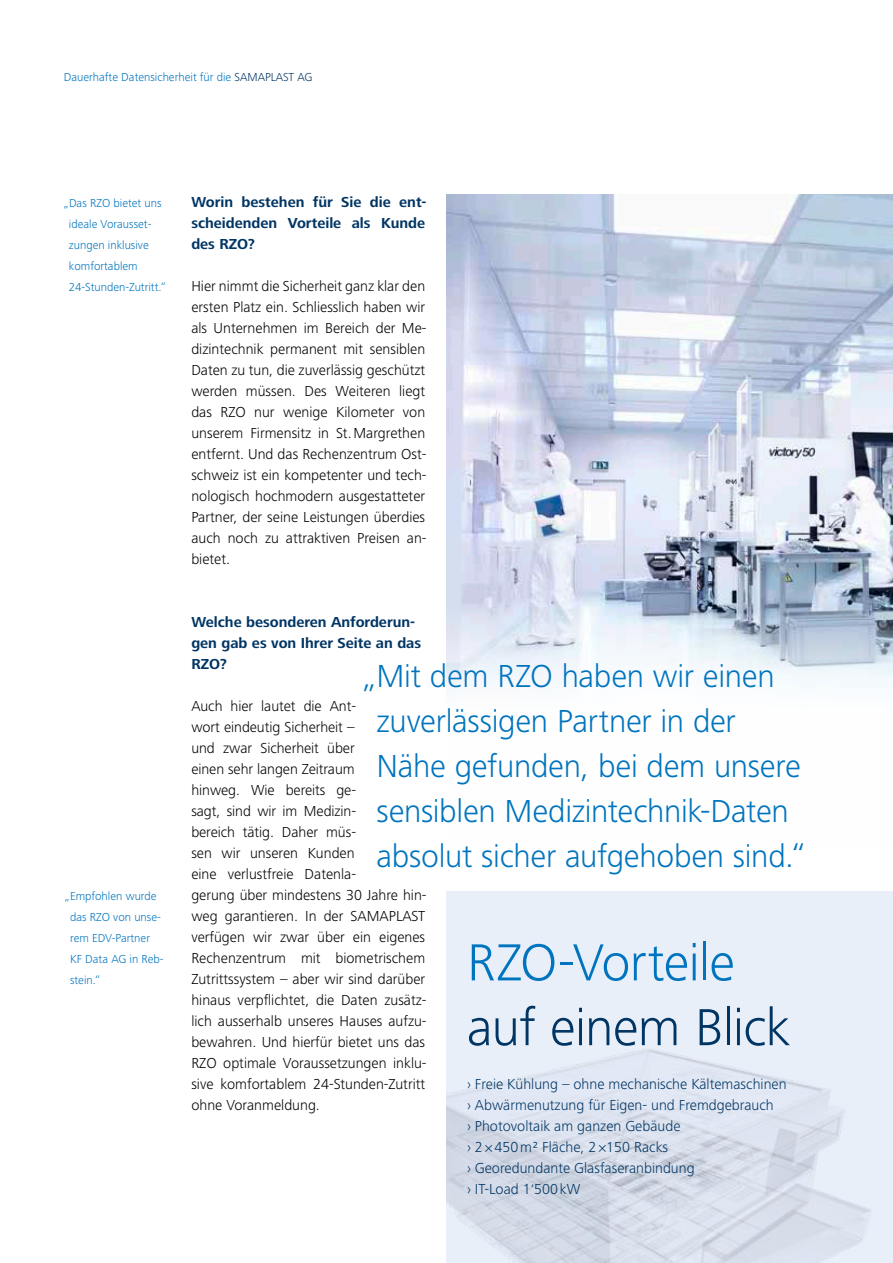
<style>
.page{position:relative;width:893px;height:1263px;background:#fff}
.page>*{position:absolute;margin:0;border:0;box-sizing:border-box;transform-origin:0 0}
.t1{font:300 54px "Frutiger Next LT";letter-spacing:-.015em;color:#003564}
.t2{font:300 54px "Frutiger Next LT";letter-spacing:-.015em;color:#0074be}
.t3{font:300 33px/45px "Frutiger Next LT";letter-spacing:-.01em;color:#0074be}
.t4{font:300 15px/21px "Frutiger Next LT";color:#000;text-align:justify}
.t5{font:300 15px/21px "Frutiger Next LT";color:#003564}
.t6{font:700 15px/21px "Frutiger Next LT";color:#003564;text-align:justify}
.t7{font:300 12px/21px "Frutiger Next LT";color:#0074be}
.s1{color:#003564}
.s2{font-size:13.5px}
</style>
<div class="page">
<div style="left:446px;top:891px;width:447px;height:372px;background:#e8eff9"></div>
<img style="left:446px;top:1049px;width:425px;height:214px">
<img style="left:446px;top:194px;width:447px;height:494px">
<p class="t7" style="left:64px;top:66px;width:250px">Dauerhafte Datensicherheit für die <span class="s1">SAMAPLAST AG</span></p>
<p class="t7" style="left:69px;top:192px;width:98px;text-indent:-5px">„Das RZO bietet uns ideale Vorausset&shy;zungen inklusive komfortablem<br>24-Stunden-Zutritt.“</p>
<p class="t7" style="left:70px;top:885px;width:95px;text-indent:-5px">„Empfohlen wurde das RZO von unse&shy;rem EDV-Partner<br>KF Data AG in Reb&shy;stein.“</p>
<p class="t6" style="left:191px;top:191px;width:237px">Worin bestehen für Sie die ent&shy;scheidenden Vorteile als Kunde des RZO?</p>
<p class="t4" style="left:191px;top:275px;width:237px">Hier nimmt die Sicherheit ganz klar den ersten Platz ein. Schliesslich haben wir als Unternehmen im Bereich der Me&shy;dizintechnik permanent mit sensiblen Daten zu tun, die zuverlässig geschützt werden müssen. Des Weiteren liegt das RZO nur wenige Kilometer von unserem Firmensitz in St.Margrethen entfernt. Und das Rechenzentrum Ost&shy;schweiz ist ein kompetenter und tech&shy;nologisch hochmodern ausgestatteter Partner, der seine Leistungen überdies auch noch zu attraktiven Preisen an&shy;bietet.</p>
<p class="t6" style="left:191px;top:611px;width:231px;text-align:left">Welche besonderen Anforderun&shy;gen gab es von Ihrer Seite an das<br>RZO?</p>
<p class="t4" style="left:191px;top:695px;width:237px;text-align:left">Auch hier lautet die Ant-<br>wort eindeutig Sicherheit –<br>und zwar Sicherheit über<br>einen sehr langen Zeitraum<br>hinweg. Wie bereits ge-<br>sagt, sind wir im Medizin-<br>bereich tätig. Daher müs-<br>sen wir unseren Kunden<br>eine verlustfreie Datenla-<br>gerung über mindestens 30 Jahre hin&shy;weg garantieren. In der SAMAPLAST verfügen wir zwar über ein eigenes<br>Rechenzentrum mit biometrischem<br>Zutrittssystem – aber wir sind darüber hinaus verpflichtet, die Daten zusätz&shy;lich ausserhalb unseres Hauses aufzu&shy;bewahren. Und hierfür bietet uns das<br>RZO optimale Voraussetzungen inklu&shy;sive komfortablem 24-Stunden-Zutritt ohne Voranmeldung.</p>
<h2 class="t3" style="left:376px;top:654px;width:431px;text-indent:-14px">„Mit dem RZO haben wir einen zuverlässigen Partner in der<br>Nähe gefunden, bei dem unsere sensiblen Medizintechnik-Daten absolut sicher aufgehoben sind.“</h2>
<h1 class="t2" style="left:467px;top:933px;width:269px">RZO-Vorteile</h1>
<h1 class="t1" style="left:467px;top:997px;width:325px">auf einem Blick</h1>
<p class="t5" style="left:467px;top:1073px;width:321px">› Freie Kühlung – ohne mechanische Kältemaschinen › Abwärmenutzung für Eigen- und Fremdgebrauch<br>› Photovoltaik am ganzen Gebäude<br>› 2×450m² Fläche, 2×150 Racks<br>› Georedundante Glasfaseranbindung<br>› IT-Load 1<span class="s2">‘</span>500kW</p>
</div>
